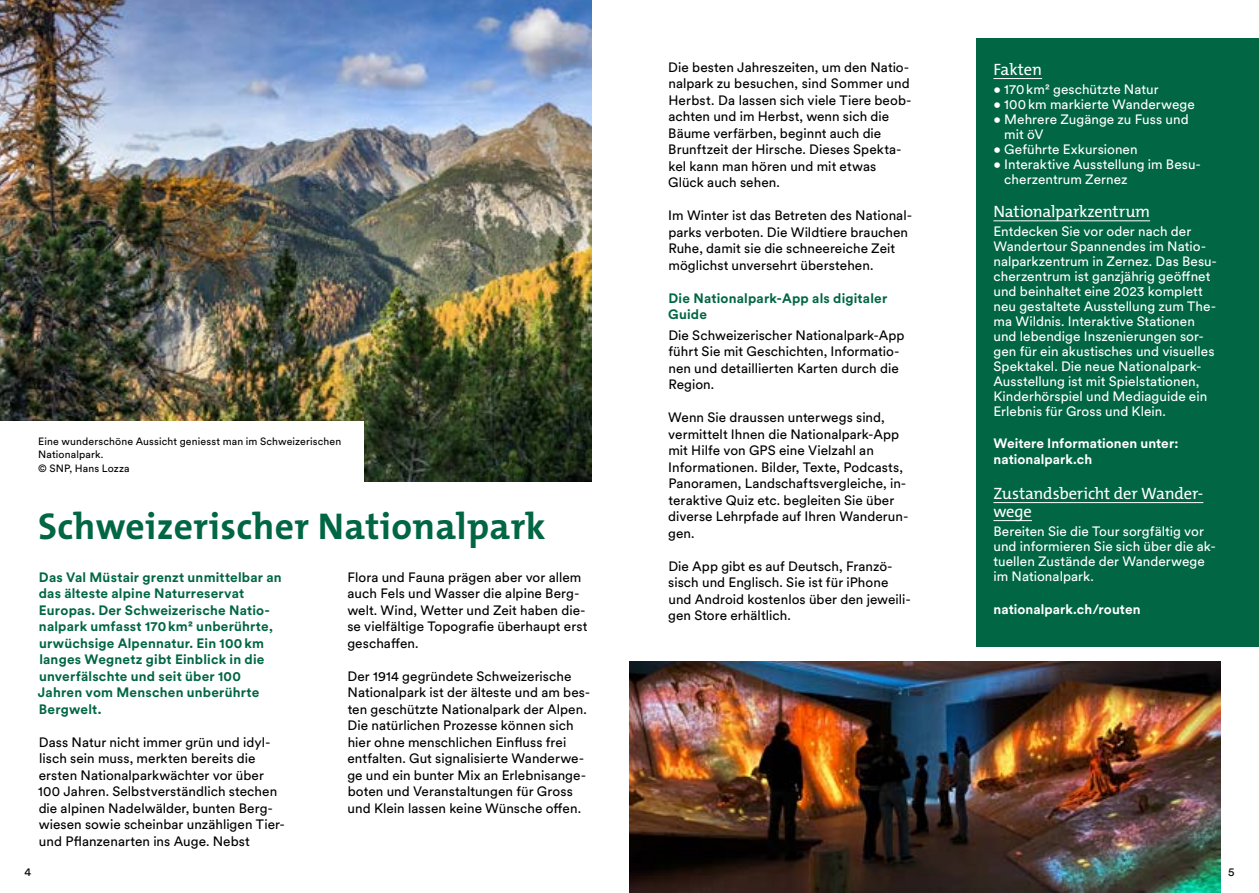
<style>
.page{position:relative;width:1259px;height:893px;background:#fff}
.page>*{position:absolute;margin:0;border:0;box-sizing:border-box;transform-origin:0 0}
.t1{font:700 37.5px "The Mix B W7";letter-spacing:.01em;color:#064}
.t2{font:16.5px/18px "The Mix B W5 Plain";letter-spacing:-.01em;color:#fff}
.t3{font:13.5px/16.5px "Circulargraubuenden";letter-spacing:.005em;color:#000}
.t4{font:13.5px/15px "Circulargraubuenden";letter-spacing:.005em;color:#fff}
.t5{font:700 13.5px/16.5px "Circulargraubuenden";letter-spacing:.015em;color:#064}
.t6{font:700 13.5px/16.5px "Circulargraubuenden";letter-spacing:.005em;color:#fff}
.t7{font:11.7px "Circulargraubuenden";color:#000}
.t8{font:10.5px/13.5px "Circulargraubuenden";letter-spacing:.015em;color:#000}
</style>
<div class="page">
<img style="left:0;top:0;width:591px;height:482px">
<div style="left:976px;top:38px;width:283px;height:609px;background:#064"></div>
<hr style="left:993px;top:78px;width:49px;height:1px;background:#fff">
<hr style="left:993px;top:220px;width:157px;height:1px;background:#fff">
<hr style="left:993px;top:502px;width:210px;height:1px;background:#fff">
<hr style="left:993px;top:520px;width:39px;height:1px;background:#fff">
<div style="left:0;top:422px;width:364px;height:75px;background:#fff"></div>
<img style="left:629px;top:662px;width:591px;height:231px">
<p class="t8" style="left:38px;top:434px;width:304px">Eine wunderschöne Aussicht geniesst man im Schweizerischen<br>Nationalpark.<br>© SNP, Hans Lozza</p>
<h1 class="t1" style="left:38px;top:503px;width:509px">Schweizerischer Nationalpark</h1>
<p class="t5" style="left:38px;top:568px;width:245px">Das Val Müstair grenzt unmittelbar an das älteste alpine Naturreservat<br>Europas. Der Schweizerische Natio&shy;nalpark umfasst 170km² unberührte, urwüchsige Alpennatur. Ein 100km langes Wegnetz gibt Einblick in die unverfälschte und seit über 100<br>Jahren vom Menschen unberührte<br>Bergwelt.</p>
<p class="t3" style="left:38px;top:733px;width:248px">Dass Natur nicht immer grün und idyl&shy;lisch sein muss, merkten bereits die ersten Nationalparkwächter vor über 100 Jahren. Selbstverständlich stechen die alpinen Nadelwälder, bunten Berg&shy;wiesen sowie scheinbar unzähligen Tier&shy;und Pflanzenarten ins Auge. Nebst</p>
<p class="t3" style="left:347px;top:568px;width:242px">Flora und Fauna prägen aber vor allem auch Fels und Wasser die alpine Berg&shy;welt. Wind, Wetter und Zeit haben die&shy;se vielfältige Topografie überhaupt erst geschaffen.</p>
<p class="t3" style="left:347px;top:667px;width:244px">Der 1914 gegründete Schweizerische Nationalpark ist der älteste und am bes&shy;ten geschützte Nationalpark der Alpen.<br>Die natürlichen Prozesse können sich hier ohne menschlichen Einfluss frei entfalten. Gut signalisierte Wanderwe&shy;ge und ein bunter Mix an Erlebnisange&shy;boten und Veranstaltungen für Gross und Klein lassen keine Wünsche offen.</p>
<p class="t3" style="left:668px;top:58px;width:245px">Die besten Jahreszeiten, um den Natio&shy;nalpark zu besuchen, sind Sommer und Herbst. Da lassen sich viele Tiere beob&shy;achten und im Herbst, wenn sich die Bäume verfärben, beginnt auch die Brunftzeit der Hirsche. Dieses Spekta&shy;kel kann man hören und mit etwas Glück auch sehen.</p>
<p class="t3" style="left:668px;top:207px;width:245px">Im Winter ist das Betreten des National&shy;parks verboten. Die Wildtiere brauchen Ruhe, damit sie die schneereiche Zeit möglichst unversehrt überstehen.</p>
<p class="t5" style="left:668px;top:289px;width:220px">Die Nationalpark-App als digitaler<br>Guide</p>
<p class="t3" style="left:668px;top:326px;width:238px">Die Schweizerischer Nationalpark-App führt Sie mit Geschichten, Informatio&shy;nen und detaillierten Karten durch die<br>Region.</p>
<p class="t3" style="left:668px;top:409px;width:242px">Wenn Sie draussen unterwegs sind, vermittelt Ihnen die Nationalpark-App mit Hilfe von GPS eine Vielzahl an Informationen. Bilder, Texte, Podcasts, Panoramen, Landschaftsvergleiche, in&shy;teraktive Quiz etc. begleiten Sie über diverse Lehrpfade auf Ihren Wanderun&shy;gen.</p>
<p class="t3" style="left:668px;top:557px;width:244px">Die App gibt es auf Deutsch, Franzö&shy;sisch und Englisch. Sie ist für iPhone und Android kostenlos über den jeweili&shy;gen Store erhältlich.</p>
<p class="t2" style="left:993px;top:60px;width:50px">Fakten</p>
<p class="t4" style="left:993px;top:81px;width:167px">• 170km² geschützte Natur</p>
<p class="t4" style="left:993px;top:96px;width:203px">• 100km markierte Wanderwege</p>
<p class="t4" style="left:1004px;top:111px;width:186px;text-indent:-11px">• Mehrere Zugänge zu Fuss und mit öV</p>
<p class="t4" style="left:993px;top:141px;width:146px">• Geführte Exkursionen</p>
<p class="t4" style="left:1004px;top:156px;width:198px;text-indent:-11px">• Interaktive Ausstellung im Besu&shy;cherzentrum Zernez</p>
<p class="t2" style="left:993px;top:203px;width:158px">Nationalparkzentrum</p>
<p class="t4" style="left:993px;top:223px;width:225px">Entdecken Sie vor oder nach der Wandertour Spannendes im Natio&shy;nalparkzentrum in Zernez. Das Besu&shy;cherzentrum ist ganzjährig geöffnet und beinhaltet eine 2023 komplett neu gestaltete Ausstellung zum The&shy;ma Wildnis. Interaktive Stationen und lebendige Inszenierungen sor&shy;gen für ein akustisches und visuelles Spektakel. Die neue Nationalpark-Ausstellung ist mit Spielstationen, Kinderhörspiel und Mediaguide ein Erlebnis für Gross und Klein.</p>
<p class="t6" style="left:993px;top:434px;width:186px">Weitere Informationen unter: nationalpark.ch</p>
<p class="t2" style="left:993px;top:484px;width:211px">Zustandsbericht der Wander&shy;wege</p>
<p class="t4" style="left:993px;top:523px;width:224px">Bereiten Sie die Tour sorgfältig vor und informieren Sie sich über die ak&shy;tuellen Zustände der Wanderwege im Nationalpark.</p>
<p class="t6" style="left:993px;top:600px;width:149px">nationalpark.ch/routen</p>
<p class="t7" style="left:24px;top:864px;width:8px">4</p>
<p class="t7" style="left:1228px;top:864px;width:8px">5</p>
</div>
